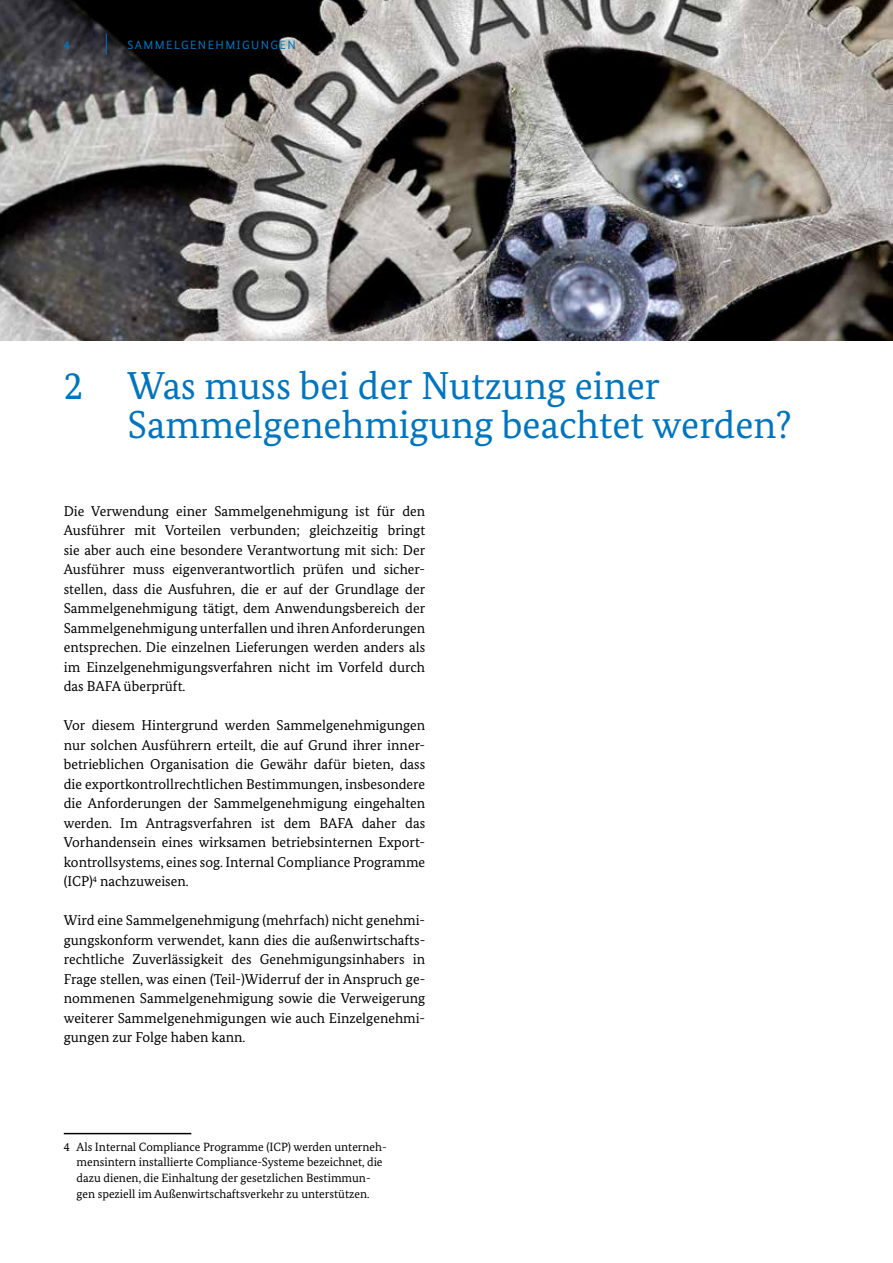
<style>
.page{position:relative;width:893px;height:1263px;background:#fff}
.page>*{position:absolute;margin:0;border:0;box-sizing:border-box;transform-origin:0 0}
.t1{font:39px/39px "Bundes Serif";color:#0075bf}
.t2{font:14.25px/19.5px "Bundes Serif";color:#000;text-align:justify}
.t3{font:12px/15.8px "Bundes Serif";color:#000}
.t4{font:12px "Bundes Sans";letter-spacing:.11em;color:#0075bf}
.t5{font:700 12px "Bundes Sans";color:#0075bf}
</style>
<div class="page">
<hr style="left:64px;top:1133px;width:127px;height:1px;background:#000">
<img style="left:0;top:0;width:893px;height:340px">
<svg style="left:106px;top:34px;width:1px;height:21px"></svg>
<p class="t5" style="left:64px;top:37px;width:7px">4</p>
<p class="t4" style="left:128px;top:37px;width:18px">SAMME</p>
<p class="t4" style="left:174px;top:37px;width:43px">LGENEHMIGU</p>
<p class="t4" style="left:261px;top:37px;width:37px">NGEN</p>
<h1 class="t1" style="left:128px;top:366px;width:666px;text-indent:-64px">2 Was muss bei der Nutzung einer<br>Sammelgenehmigung beachtet werden?</h1>
<p class="t2" style="left:64px;top:501px;width:363px">Die Verwendung einer Sammelgenehmigung ist für den Ausführer mit Vorteilen verbunden; gleichzeitig bringt sie aber auch eine besondere Verantwortung mit sich: Der Ausführer muss eigenverantwortlich prüfen und sicher&shy;stellen, dass die Ausfuhren, die er auf der Grundlage der Sammelgenehmigung tätigt, dem Anwendungsbereich der Sammelgenehmigung unterfallen und ihren Anforderungen entsprechen. Die einzelnen Lieferungen werden anders als im Einzelgenehmigungsverfahren nicht im Vorfeld durch das BAFA überprüft.</p>
<p class="t2" style="left:64px;top:715px;width:363px">Vor diesem Hintergrund werden Sammelgenehmigungen nur solchen Ausführern erteilt, die auf Grund ihrer inner&shy;betrieblichen Organisation die Gewähr dafür bieten, dass die exportkontrollrechtlichen Bestimmungen, insbesondere die Anforderungen der Sammelgenehmigung eingehalten werden. Im Antragsverfahren ist dem BAFA daher das Vorhandensein eines wirksamen betriebsinternen Export&shy;kontrollsystems, eines sog. Internal Compliance Programme (ICP)<sup>4</sup> nachzuweisen.</p>
<p class="t2" style="left:64px;top:911px;width:363px">Wird eine Sammelgenehmigung (mehrfach) nicht genehmi&shy;gungskonform verwendet, kann dies die außenwirtschafts&shy;rechtliche Zuverlässigkeit des Genehmigungsinhabers in Frage stellen, was einen (Teil-)Widerruf der in Anspruch ge&shy;nommenen Sammelgenehmigung sowie die Verweigerung weiterer Sammelgenehmigungen wie auch Einzelgenehmi&shy;gungen zur Folge haben kann.</p>
<p class="t3" style="left:77px;top:1138px;width:312px;text-indent:-13px">4 Als Internal Compliance Programme (ICP) werden unterneh&shy;mensintern installierte Compliance-Systeme bezeichnet, die dazu dienen, die Einhaltung der gesetzlichen Bestimmun&shy;gen speziell im Außenwirtschaftsverkehr zu unterstützen.</p>
</div>
